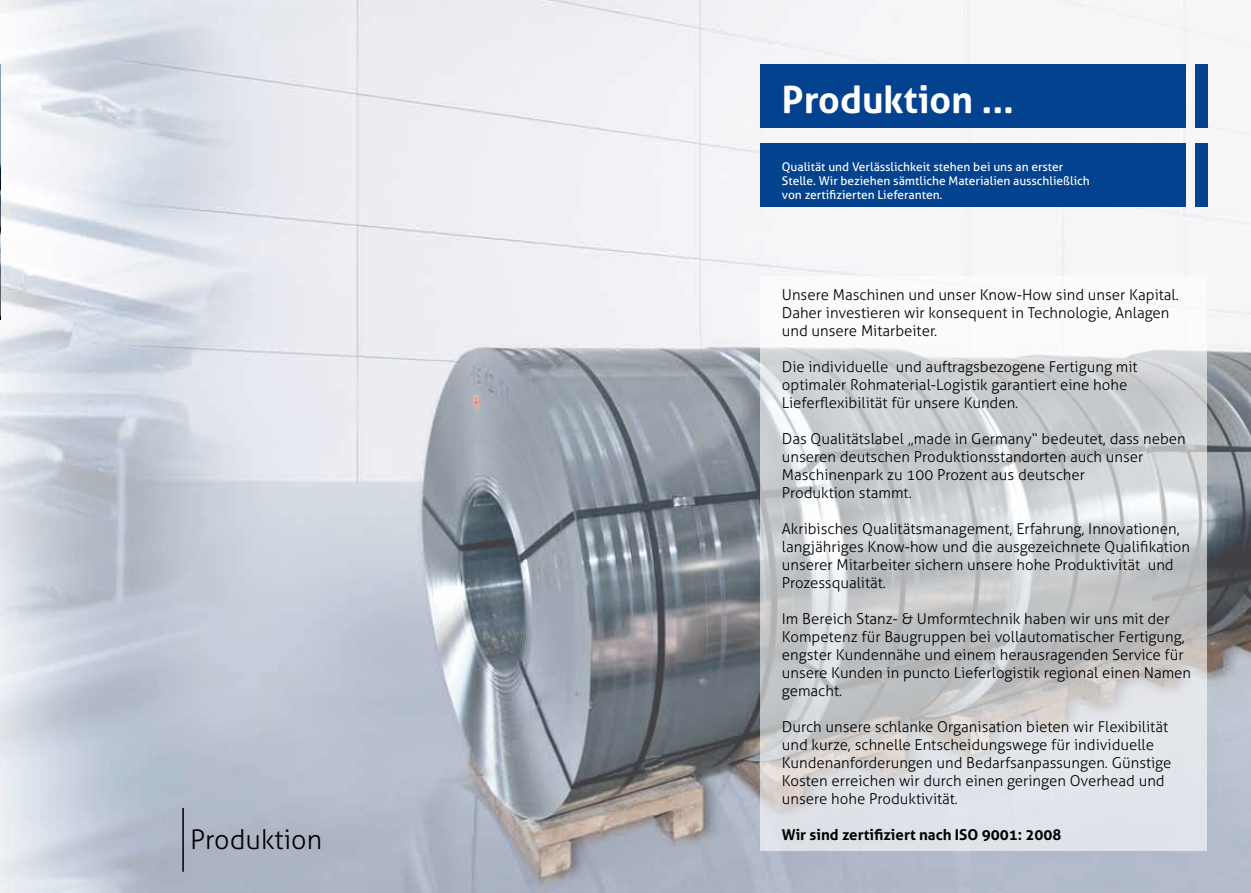
<style>
.page{position:relative;width:1251px;height:893px;background:#fff}
.page>*{position:absolute;margin:0;border:0;box-sizing:border-box;transform-origin:0 0}
.t1{font:700 37.5px "Aller";color:#fff}
.t2{font:300 27px "Aller";color:#000}
.t3{font:300 15px/18px "Aller";color:#000}
.t4{font:700 15px "Aller";color:#000}
.t5{font:12px/14.4px "Aller";color:#fff}
</style>
<div class="page">
<img style="left:0;top:0;width:1250px;height:893px">
<img style="left:0;top:64px;width:1px;height:256px">
<svg style="left:760px;top:276px;width:446px;height:574px"></svg>
<hr style="left:182px;top:808px;width:2px;height:64px;background:#000">
<div style="left:760px;top:64px;width:425px;height:64px;background:#03428e"></div>
<div style="left:760px;top:143px;width:425px;height:63px;background:#03428e"></div>
<div style="left:1194px;top:64px;width:12px;height:64px;background:#03428e"></div>
<div style="left:1194px;top:143px;width:12px;height:63px;background:#03428e"></div>
<h2 class="t2" style="left:190px;top:823px;width:133px">Produktion</h2>
<h1 class="t1" style="left:781px;top:76px;width:234px">Produktion ...</h1>
<p class="t5" style="left:781px;top:159px;width:309px">Qualität und Verlässlichkeit stehen bei uns an erster<br>Stelle. Wir beziehen sämtliche Materialien ausschließlich von zertifizierten Lieferanten.</p>
<p class="t3" style="left:781px;top:286px;width:398px">Unsere Maschinen und unser Know-How sind unser Kapital.<br>Daher investieren wir konsequent in Technologie, Anlagen und unsere Mitarbeiter.</p>
<p class="t3" style="left:781px;top:358px;width:357px">Die individuelle und auftragsbezogene Fertigung mit optimaler Rohmaterial-Logistik garantiert eine hohe<br>Lieferflexibilität für unsere Kunden.</p>
<p class="t3" style="left:781px;top:430px;width:405px">Das Qualitätslabel „made in Germany“ bedeutet, dass neben unseren deutschen Produktionsstandorten auch unser Maschinenpark zu 100 Prozent aus deutscher<br>Produktion stammt.</p>
<p class="t3" style="left:781px;top:520px;width:409px">Akribisches Qualitätsmanagement, Erfahrung, Innovationen, langjähriges Know-how und die ausgezeichnete Qualifikation unserer Mitarbeiter sichern unsere hohe Produktivität und Prozessqualität.</p>
<p class="t3" style="left:781px;top:610px;width:411px">Im Bereich Stanz- &amp; Umformtechnik haben wir uns mit der Kompetenz für Baugruppen bei vollautomatischer Fertigung, engster Kundennähe und einem herausragenden Service für unsere Kunden in puncto Lieferlogistik regional einen Namen gemacht.</p>
<p class="t3" style="left:781px;top:718px;width:391px">Durch unsere schlanke Organisation bieten wir Flexibilität und kurze, schnelle Entscheidungswege für individuelle Kundenanforderungen und Bedarfsanpassungen. Günstige Kosten erreichen wir durch einen geringen Overhead und unsere hohe Produktivität.</p>
<p class="t4" style="left:781px;top:826px;width:281px">Wir sind zertifiziert nach ISO 9001: 2008</p>
</div>
